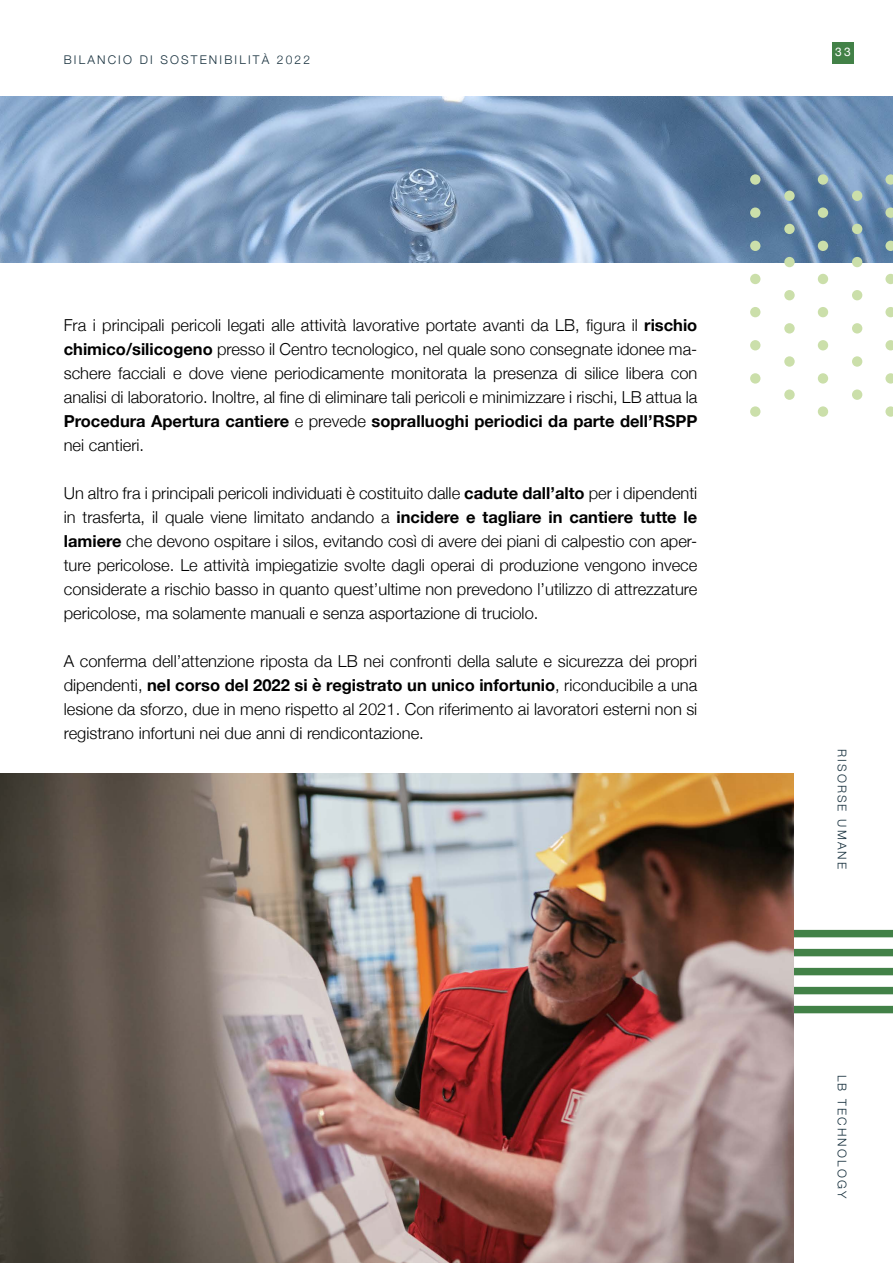
<style>
.page{position:relative;width:893px;height:1263px;background:#fff}
.page>*{position:absolute;margin:0;border:0;box-sizing:border-box;transform-origin:0 0}
.t1{font:300 16.5px/24px "Helvetica Neue";color:#000;text-align:justify}
.t2{font:300 12px "Helvetica Neue";letter-spacing:.18em;color:#17303d}
.t3{font:12px "Helvetica Neue";color:#fff}
.s1{font-weight:700}
</style>
<div class="page">
<div style="left:832px;top:42px;width:22px;height:21px;background:#428147"></div>
<div style="left:791px;top:1006px;width:102px;height:7px;background:#428147"></div>
<div style="left:791px;top:987px;width:102px;height:7px;background:#428147"></div>
<div style="left:791px;top:968px;width:102px;height:7px;background:#428147"></div>
<div style="left:791px;top:949px;width:102px;height:7px;background:#428147"></div>
<div style="left:791px;top:930px;width:102px;height:7px;background:#428147"></div>
<img style="left:0;top:97px;width:893px;height:166px">
<img style="left:0;top:774px;width:793px;height:489px">
<div style="left:818px;top:406px;width:10px;height:11px;background:#cbdfaa;border-radius:50%"></div>
<div style="left:818px;top:373px;width:10px;height:11px;background:#cbdfaa;border-radius:50%"></div>
<div style="left:818px;top:340px;width:10px;height:10px;background:#cbdfaa;border-radius:50%"></div>
<div style="left:818px;top:307px;width:10px;height:10px;background:#cbdfaa;border-radius:50%"></div>
<div style="left:818px;top:274px;width:10px;height:10px;background:#cbdfaa;border-radius:50%"></div>
<div style="left:818px;top:241px;width:10px;height:10px;background:#cbdfaa;border-radius:50%"></div>
<div style="left:818px;top:207px;width:10px;height:11px;background:#cbdfaa;border-radius:50%"></div>
<div style="left:818px;top:174px;width:10px;height:11px;background:#cbdfaa;border-radius:50%"></div>
<svg style="left:885px;top:406px;width:8px;height:11px"></svg>
<svg style="left:885px;top:373px;width:8px;height:11px"></svg>
<svg style="left:885px;top:340px;width:8px;height:10px"></svg>
<svg style="left:885px;top:307px;width:8px;height:10px"></svg>
<svg style="left:885px;top:274px;width:8px;height:10px"></svg>
<svg style="left:885px;top:241px;width:8px;height:10px"></svg>
<svg style="left:885px;top:207px;width:8px;height:11px"></svg>
<svg style="left:885px;top:174px;width:8px;height:11px"></svg>
<div style="left:852px;top:389px;width:10px;height:11px;background:#cbdfaa;border-radius:50%"></div>
<div style="left:852px;top:356px;width:10px;height:11px;background:#cbdfaa;border-radius:50%"></div>
<div style="left:852px;top:323px;width:10px;height:10px;background:#cbdfaa;border-radius:50%"></div>
<div style="left:852px;top:290px;width:10px;height:10px;background:#cbdfaa;border-radius:50%"></div>
<div style="left:852px;top:257px;width:10px;height:10px;background:#cbdfaa;border-radius:50%"></div>
<div style="left:852px;top:224px;width:10px;height:10px;background:#cbdfaa;border-radius:50%"></div>
<div style="left:852px;top:191px;width:10px;height:10px;background:#cbdfaa;border-radius:50%"></div>
<div style="left:750px;top:406px;width:10px;height:11px;background:#cbdfaa;border-radius:50%"></div>
<div style="left:750px;top:373px;width:10px;height:11px;background:#cbdfaa;border-radius:50%"></div>
<div style="left:750px;top:340px;width:10px;height:10px;background:#cbdfaa;border-radius:50%"></div>
<div style="left:750px;top:307px;width:10px;height:10px;background:#cbdfaa;border-radius:50%"></div>
<div style="left:750px;top:274px;width:10px;height:10px;background:#cbdfaa;border-radius:50%"></div>
<div style="left:750px;top:241px;width:10px;height:10px;background:#cbdfaa;border-radius:50%"></div>
<div style="left:750px;top:207px;width:10px;height:11px;background:#cbdfaa;border-radius:50%"></div>
<div style="left:750px;top:174px;width:10px;height:11px;background:#cbdfaa;border-radius:50%"></div>
<div style="left:784px;top:389px;width:11px;height:11px;background:#cbdfaa;border-radius:50%"></div>
<div style="left:784px;top:356px;width:11px;height:11px;background:#cbdfaa;border-radius:50%"></div>
<div style="left:784px;top:323px;width:11px;height:10px;background:#cbdfaa;border-radius:50%"></div>
<div style="left:784px;top:290px;width:11px;height:10px;background:#cbdfaa;border-radius:50%"></div>
<div style="left:784px;top:257px;width:11px;height:10px;background:#cbdfaa;border-radius:50%"></div>
<div style="left:784px;top:224px;width:11px;height:10px;background:#cbdfaa;border-radius:50%"></div>
<div style="left:784px;top:191px;width:11px;height:10px;background:#cbdfaa;border-radius:50%"></div>
<p class="t2" style="left:64px;top:50px;width:248px">BILANCIO DI SOSTENIBILITÀ 2022</p>
<p class="t1" style="left:64px;top:312px;width:635px">Fra i principali pericoli legati alle attività lavorative portate avanti da LB, figura il <span class="s1">rischio chimico/silicogeno</span> presso il Centro tecnologico, nel quale sono consegnate idonee ma&shy;schere facciali e dove viene periodicamente monitorata la presenza di silice libera con analisi di laboratorio. Inoltre, al fine di eliminare tali pericoli e minimizzare i rischi, LB attua la <span class="s1">Procedura Apertura cantiere</span> e prevede <span class="s1">sopralluoghi periodici da parte dell’RSPP </span>nei cantieri.</p>
<p class="t1" style="left:64px;top:480px;width:635px">Un altro fra i principali pericoli individuati è costituito dalle <span class="s1">cadute dall’alto</span> per i dipendenti in trasferta, il quale viene limitato andando a <span class="s1">incidere e tagliare in cantiere tutte le lamiere</span> che devono ospitare i silos, evitando così di avere dei piani di calpestio con aper&shy;ture pericolose. Le attività impiegatizie svolte dagli operai di produzione vengono invece considerate a rischio basso in quanto quest’ultime non prevedono l’utilizzo di attrezzature pericolose, ma solamente manuali e senza asportazione di truciolo.</p>
<p class="t1" style="left:64px;top:648px;width:635px">A conferma dell’attenzione riposta da LB nei confronti della salute e sicurezza dei propri dipendenti, <span class="s1">nel corso del 2022 si è registrato un unico infortunio</span>, riconducibile a una lesione da sforzo, due in meno rispetto al 2021. Con riferimento ai lavoratori esterni non si registrano infortuni nei due anni di rendicontazione.</p>
<p class="t3" style="left:835px;top:43px;width:17px">33</p>
<p class="t2" style="left:852px;top:749px;width:122px;rotate:90deg">RISORSE UMANE</p>
<p class="t2" style="left:852px;top:1075px;width:125px;rotate:90deg">LB TECHNOLOGY</p>
</div>
